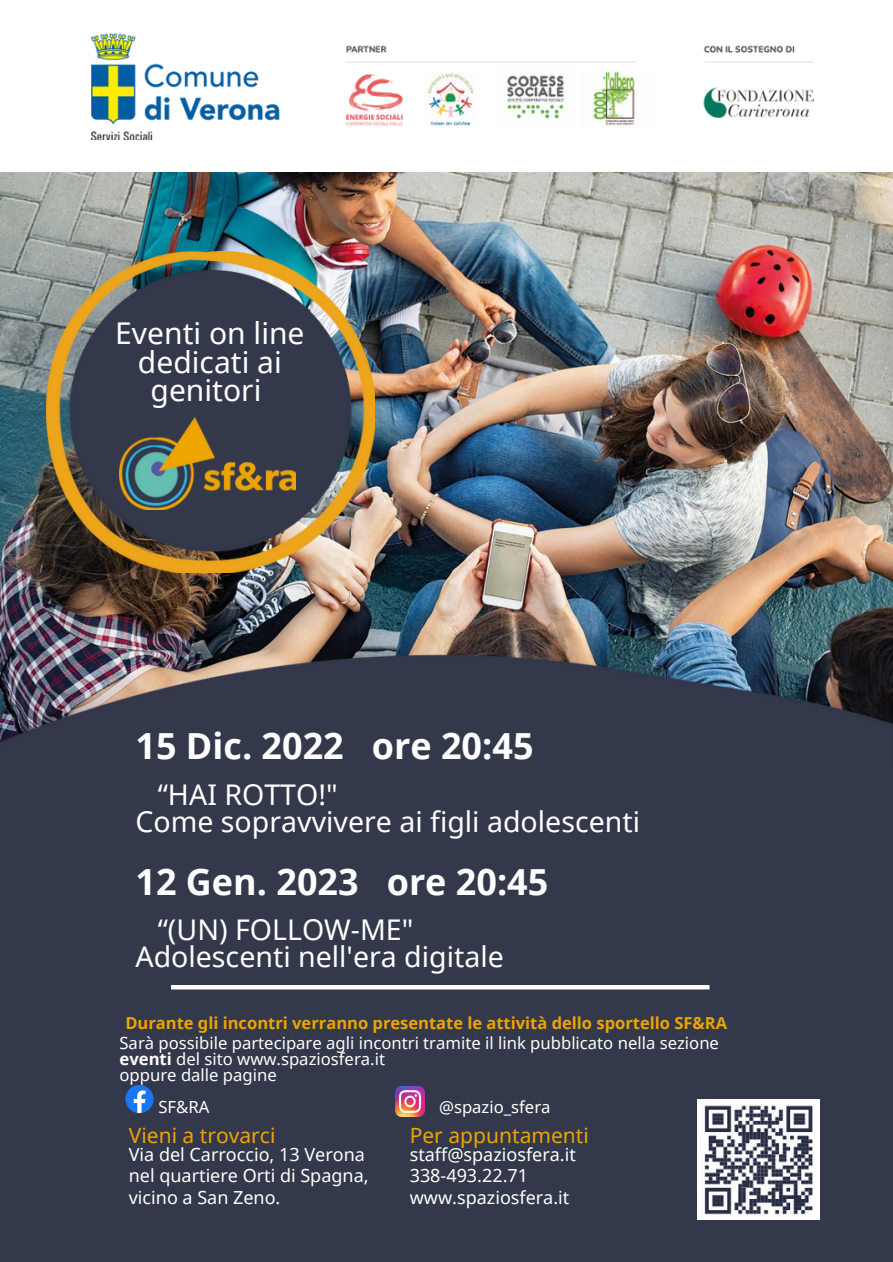
<style>
.page{position:relative;width:893px;height:1262px;background:#fff}
.page>*{position:absolute;margin:0;border:0;box-sizing:border-box;transform-origin:0 0}
.t1{font:700 36px "Noto Sans";color:#fff}
.t2{font:30px/28.2px "Noto Sans";color:#fff;text-align:center}
.t3{font:28.5px/27px "Noto Sans";color:#fff}
.t4{font:21px "Noto Sans";color:#eea400}
.t5{font:18px/21.5px "Noto Sans";color:#fff}
.t6{font:16.65px/15.9px "Noto Sans";color:#fff}
.t7{font:700 16.5px "Noto Sans";color:#eea400}
.s1{font-weight:700}
</style>
<div class="page">
<img style="left:91px;top:33px;width:723px;height:106px">
<img style="left:0;top:172px;width:892px;height:393px">
<img style="left:0;top:565px;width:892px;height:696px">
<img style="left:46px;top:251px;width:328px;height:321px">
<img style="left:119px;top:417px;width:176px;height:92px">
<img style="left:697px;top:1099px;width:121px;height:119px">
<div style="left:171px;top:984px;width:538px;height:5px;background:#fff"></div>
<svg style="left:125px;top:1084px;width:28px;height:28px"></svg>
<img style="left:395px;top:1086px;width:29px;height:29px">
<h2 class="t2" style="left:115px;top:318px;width:191px">Eventi on line dedicati ai genitori</h2>
<h1 class="t1" style="left:135px;top:720px;width:399px">15 Dic. 2022 ore 20:45</h1>
<h3 class="t3" style="left:135px;top:780px;width:506px;text-indent:22px">“HAI ROTTO!"<br>Come sopravvivere ai figli adolescenti</h3>
<h1 class="t1" style="left:135px;top:856px;width:414px">12 Gen. 2023 ore 20:45</h1>
<h3 class="t3" style="left:135px;top:914px;width:370px;text-indent:22px">“(UN) FOLLOW-ME"<br>Adolescenti nell'era digitale</h3>
<p class="t7" style="left:125px;top:1010px;width:603px">Durante gli incontri verranno presentate le attività dello sportello SF&amp;RA</p>
<p class="t6" style="left:119px;top:1034px;width:600px">Sarà possibile partecipare agli incontri tramite il link pubblicato nella sezione <span class="s1">eventi</span> del sito www.spaziosfera.it<br>oppure dalle pagine</p>
<p class="t6" style="left:158px;top:1098px;width:52px">SF&amp;RA</p>
<p class="t6" style="left:439px;top:1098px;width:113px">@spazio_sfera</p>
<p class="t4" style="left:129px;top:1119px;width:148px">Vieni a trovarci</p>
<p class="t5" style="left:129px;top:1142px;width:241px">Via del Carroccio, 13 Verona nel quartiere Orti di Spagna, vicino a San Zeno.</p>
<p class="t4" style="left:409px;top:1119px;width:181px">Per appuntamenti</p>
<p class="t5" style="left:409px;top:1142px;width:167px">staff@spaziosfera.it<br>338-493.22.71 www.spaziosfera.it</p>
</div>
